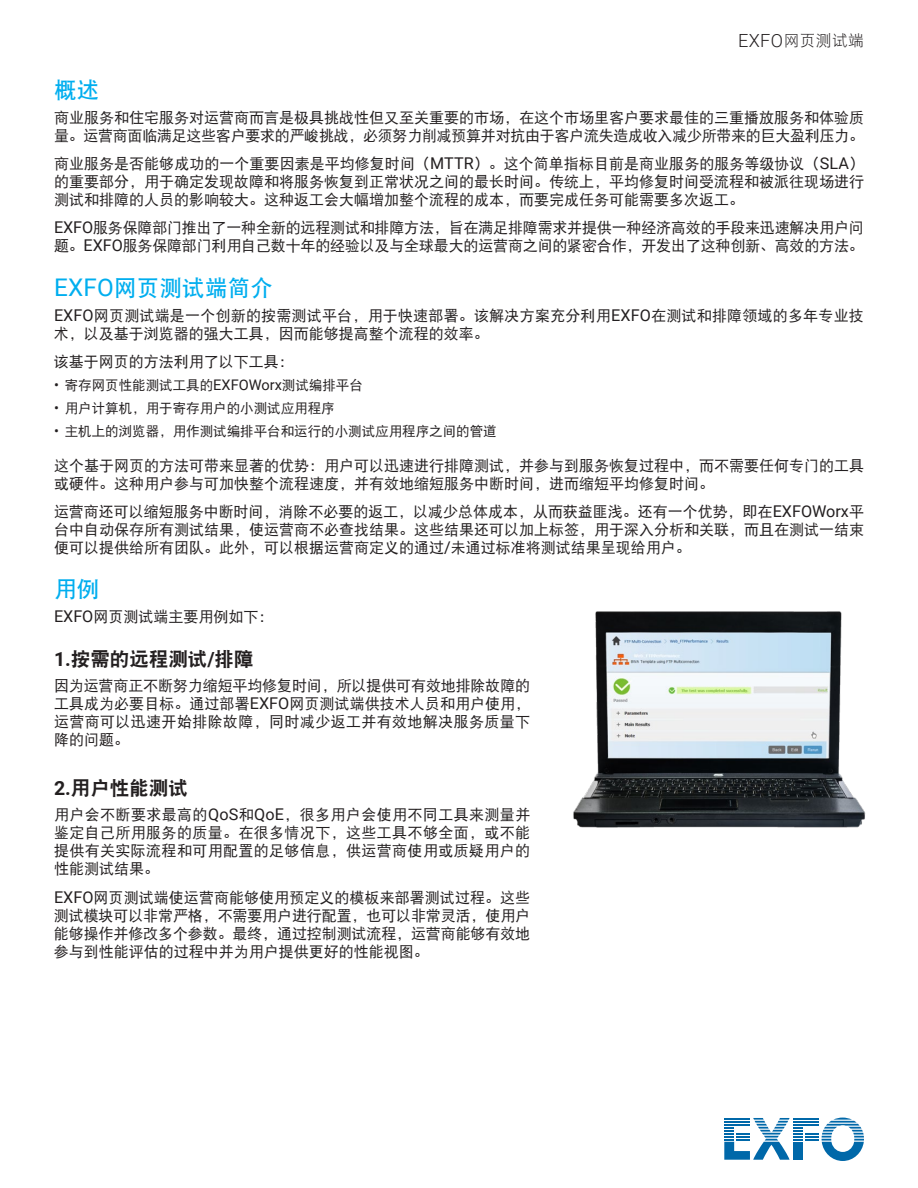
<style>
.page{position:relative;width:918px;height:1188px;background:#fff}
.page>*{position:absolute;margin:0;border:0;box-sizing:border-box;transform-origin:0 0}
.t1{font:22.5px "DF Hei W7";letter-spacing:.01em;color:#00aeef}
.t2{font:19.5px "DF Hei W9";color:#231f20}
.t3{font:15.75px "DF Hei W3";letter-spacing:.025em;color:#231f20}
.t4{font:15px/18px "DF Hei W5";color:#231f20;text-align:justify}
.t5{font:13.5px "DF Hei W5";color:#231f20}
.s1{font-family:"Roboto";font-weight:300;font-size:18.15px}
.s2{font-family:"Roboto";font-size:16.2px}
.s3{font-family:"Roboto";font-size:24.3px}
.s4{font-family:"Roboto";font-size:14.55px}
.s5{font-family:"Roboto";font-weight:700}
</style>
<div class="page">
<svg style="left:724px;top:1118px;width:140px;height:43px"></svg>
<hr style="left:724px;top:1124px;width:26px;height:2px;background:#0068a9">
<img style="left:573px;top:611px;width:293px;height:217px">
<p class="t3" style="left:738px;top:33px;width:127px"><span class="s1">EXFO</span>网页测试端</p>
<h1 class="t1" style="left:54px;top:79px;width:47px">概述</h1>
<p class="t4" style="left:54px;top:108px;width:812px">商业服务和住宅服务对运营商而言是极具挑战性但又至关重要的市场，在这个市场里客户要求最佳的三重播放服务和体验质量。运营商面临满足这些客户要求的严峻挑战，必须努力削减预算并对抗由于客户流失造成收入减少所带来的巨大盈利压力。</p>
<p class="t4" style="left:54px;top:155px;width:811px">商业服务是否能够成功的一个重要因素是平均修复时间（<span class="s2">MTTR</span>）。这个简单指标目前是商业服务的服务等级协议（<span class="s2">SLA</span>）的重要部分，用于确定发现故障和将服务恢复到正常状况之间的最长时间。传统上，平均修复时间受流程和被派往现场进行测试和排障的人员的影响较大。这种返工会大幅增加整个流程的成本，而要完成任务可能需要多次返工。</p>
<p class="t4" style="left:54px;top:219px;width:811px"><span class="s2">EXFO</span>服务保障部门推出了一种全新的远程测试和排障方法，旨在满足排障需求并提供一种经济高效的手段来迅速解决用户问题。<span class="s2">EXFO</span>服务保障部门利用自己数十年的经验以及与全球最大的运营商之间的紧密合作，开发出了这种创新、高效的方法。</p>
<h1 class="t1" style="left:54px;top:276px;width:221px"><span class="s3">EXFO</span>网页测试端简介</h1>
<p class="t4" style="left:54px;top:306px;width:811px"><span class="s2">EXFO</span>网页测试端是一个创新的按需测试平台，用于快速部署。该解决方案充分利用<span class="s2">EXFO</span>在测试和排障领域的多年专业技术，以及基于浏览器的强大工具，因而能够提高整个流程的效率。</p>
<p class="t4" style="left:54px;top:353px;width:241px">该基于网页的方法利用了以下工具：</p>
<p class="t5" style="left:54px;top:378px;width:310px"><span class="s4">•</span> 寄存网页性能测试工具的<span class="s4">EXFOWorx</span>测试编排平台</p>
<p class="t5" style="left:54px;top:401px;width:282px"><span class="s4">•</span> 用户计算机，用于寄存用户的小测试应用程序</p>
<p class="t5" style="left:54px;top:424px;width:444px"><span class="s4">•</span> 主机上的浏览器，用作测试编排平台和运行的小测试应用程序之间的管道</p>
<p class="t4" style="left:54px;top:456px;width:811px">这个基于网页的方法可带来显著的优势：用户可以迅速进行排障测试，并参与到服务恢复过程中，而不需要任何专门的工具或硬件。这种用户参与可加快整个流程速度，并有效地缩短服务中断时间，进而缩短平均修复时间。</p>
<p class="t4" style="left:54px;top:503px;width:811px">运营商还可以缩短服务中断时间，消除不必要的返工，以减少总体成本，从而获益匪浅。还有一个优势，即在<span class="s2">EXFOWorx</span>平台中自动保存所有测试结果，使运营商不必查找结果。这些结果还可以加上标签，用于深入分析和关联，而且在测试一结束便可以提供给所有团队。此外，可以根据运营商定义的通过<span class="s2">/</span>未通过标准将测试结果呈现给用户。</p>
<h1 class="t1" style="left:54px;top:578px;width:47px">用例</h1>
<p class="t4" style="left:54px;top:608px;width:221px"><span class="s2">EXFO</span>网页测试端主要用例如下：</p>
<h2 class="t2" style="left:54px;top:649px;width:201px"><span class="s5">1.</span>按需的远程测试<span class="s5">/</span>排障</h2>
<p class="t4" style="left:54px;top:677px;width:478px">因为运营商正不断努力缩短平均修复时间，所以提供可有效地排除故障的工具成为必要目标。通过部署<span class="s2">EXFO</span>网页测试端供技术人员和用户使用，运营商可以迅速开始排除故障，同时减少返工并有效地解决服务质量下降的问题。</p>
<h2 class="t2" style="left:54px;top:779px;width:135px"><span class="s5">2.</span>用户性能测试</h2>
<p class="t4" style="left:54px;top:806px;width:478px">用户会不断要求最高的<span class="s2">QoS</span>和<span class="s2">QoE</span>，很多用户会使用不同工具来测量并鉴定自己所用服务的质量。在很多情况下，这些工具不够全面，或不能提供有关实际流程和可用配置的足够信息，供运营商使用或质疑用户的性能测试结果。</p>
<p class="t4" style="left:54px;top:888px;width:478px"><span class="s2">EXFO</span>网页测试端使运营商能够使用预定义的模板来部署测试过程。这些测试模块可以非常严格，不需要用户进行配置，也可以非常灵活，使用户能够操作并修改多个参数。最终，通过控制测试流程，运营商能够有效地参与到性能评估的过程中并为用户提供更好的性能视图。</p>
</div>
